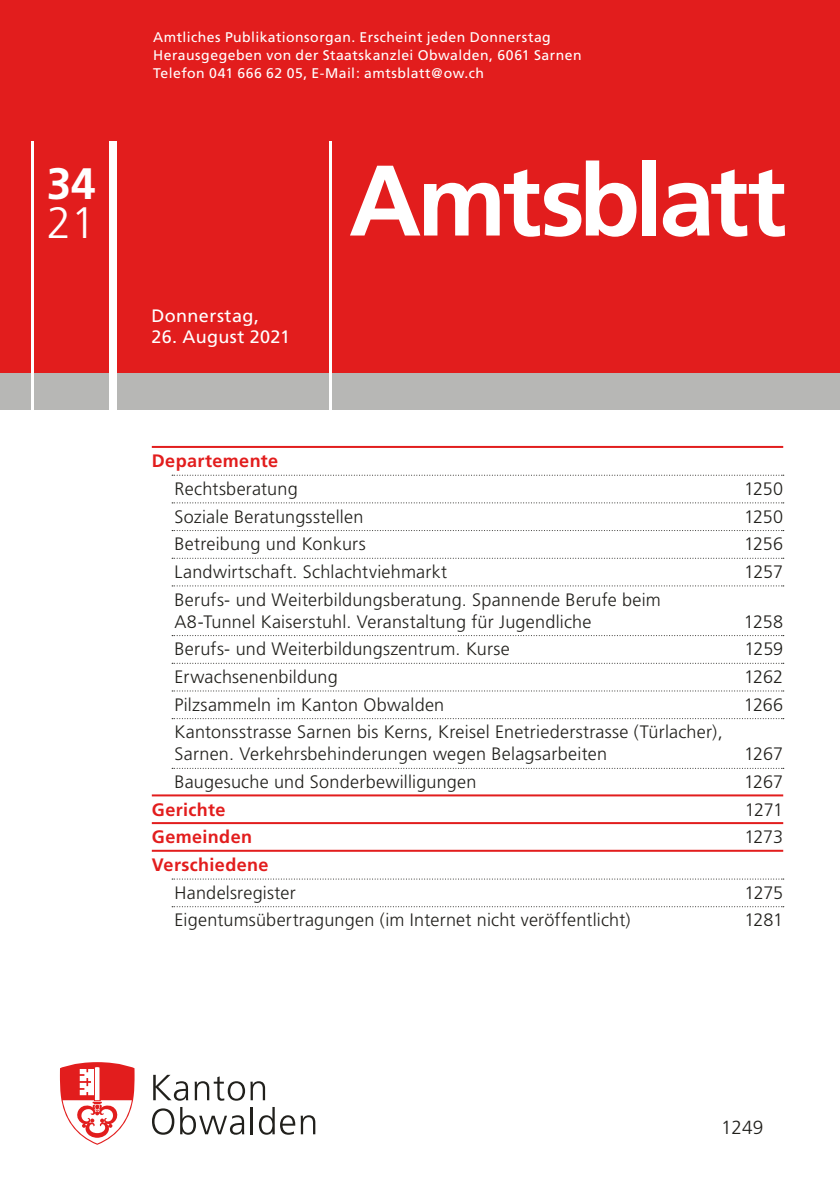
<style>
.page{position:relative;width:840px;height:1191px;background:#fff}
.page>*{position:absolute;margin:0;border:0;box-sizing:border-box;transform-origin:0 0}
.t1{font:700 100px "Frutiger";letter-spacing:-.04em;color:#fff}
.t2{font:700 44px "Frutiger";color:#fff}
.t3{font:300 44px "Frutiger";color:#fff}
.t4{font:300 19px "Frutiger";color:#21201c}
.t5{font:300 18px/22px "Frutiger";letter-spacing:.01em;color:#21201c}
.t6{font:700 18px "Frutiger";letter-spacing:.02em;color:#e21d1d}
.t7{font:18px "Frutiger";letter-spacing:.02em;color:#fff}
.t8{font:14px/18px "Frutiger";letter-spacing:.035em;color:#fff}
</style>
<div class="page">
<div style="left:0;top:372px;width:839px;height:37px;background:#b7b7b5"></div>
<div style="left:0;top:0;width:839px;height:372px;background:#e21d1d"></div>
<div style="left:109px;top:142px;width:7px;height:272px;background:#fff"></div>
<hr style="left:31px;top:142px;width:3px;height:272px;background:#fff">
<hr style="left:329px;top:142px;width:3px;height:272px;background:#fff">
<svg style="left:153px;top:1074px;width:35px;height:26px"></svg>
<svg style="left:194px;top:1076px;width:71px;height:24px"></svg>
<svg style="left:152px;top:1108px;width:22px;height:26px"></svg>
<svg style="left:180px;top:1107px;width:64px;height:27px"></svg>
<hr style="left:250px;top:1107px;width:3px;height:27px;background:#21201c">
<svg style="left:259px;top:1107px;width:15px;height:27px"></svg>
<svg style="left:280px;top:1115px;width:35px;height:19px"></svg>
<svg style="left:60px;top:1062px;width:74px;height:82px"></svg>
<hr style="left:152px;top:446px;width:630px;height:2px;background:#e21d1d">
<svg style="left:172px;top:475px;width:611px;height:1px"></svg>
<svg style="left:172px;top:502px;width:611px;height:1px"></svg>
<svg style="left:172px;top:530px;width:611px;height:1px"></svg>
<svg style="left:172px;top:558px;width:611px;height:1px"></svg>
<svg style="left:172px;top:585px;width:611px;height:1px"></svg>
<svg style="left:172px;top:635px;width:611px;height:1px"></svg>
<svg style="left:172px;top:663px;width:611px;height:1px"></svg>
<svg style="left:172px;top:690px;width:611px;height:1px"></svg>
<svg style="left:172px;top:718px;width:611px;height:1px"></svg>
<svg style="left:172px;top:768px;width:611px;height:1px"></svg>
<hr style="left:152px;top:794px;width:630px;height:2px;background:#e21d1d">
<hr style="left:152px;top:822px;width:630px;height:2px;background:#e21d1d">
<hr style="left:152px;top:849px;width:630px;height:2px;background:#e21d1d">
<svg style="left:172px;top:878px;width:611px;height:1px"></svg>
<svg style="left:172px;top:906px;width:611px;height:1px"></svg>
<h2 class="t2" style="left:47px;top:158px;width:50px">34</h2>
<h2 class="t3" style="left:47px;top:198px;width:50px">21</h2>
<p class="t8" style="left:153px;top:28px;width:429px">Amtliches Publikationsorgan. Erscheint jeden Donnerstag<br>Herausgegeben von der Staatskanzlei Obwalden, 6061 Sarnen<br>Telefon 041 666 62 05, E-Mail: amtsblatt@ow.ch</p>
<p class="t7" style="left:151px;top:305px;width:109px">Donnerstag,</p>
<p class="t7" style="left:151px;top:326px;width:140px">26. August 2021</p>
<h1 class="t1" style="left:349px;top:142px;width:438px">Amtsblatt</h1>
<p class="t6" style="left:152px;top:450px;width:128px">Departemente</p>
<p class="t5" style="left:174px;top:477px;width:125px">Rechtsberatung</p>
<p class="t5" style="left:743px;top:477px;width:41px">1250</p>
<p class="t5" style="left:174px;top:505px;width:190px">Soziale Beratungsstellen</p>
<p class="t5" style="left:743px;top:505px;width:41px">1250</p>
<p class="t5" style="left:174px;top:533px;width:192px">Betreibung und Konkurs</p>
<p class="t5" style="left:743px;top:533px;width:41px">1256</p>
<p class="t5" style="left:174px;top:560px;width:274px">Landwirtschaft. Schlachtviehmarkt</p>
<p class="t5" style="left:743px;top:560px;width:40px">1257</p>
<p class="t5" style="left:174px;top:588px;width:487px">Berufs- und Weiterbildungsberatung. Spannende Berufe beim<br>A8-Tunnel Kaiserstuhl. Veranstaltung für Jugendliche</p>
<p class="t5" style="left:743px;top:610px;width:41px">1258</p>
<p class="t5" style="left:174px;top:638px;width:337px">Berufs- und Weiterbildungszentrum. Kurse</p>
<p class="t5" style="left:744px;top:638px;width:40px">1259</p>
<p class="t5" style="left:174px;top:665px;width:165px">Erwachsenenbildung</p>
<p class="t5" style="left:743px;top:665px;width:40px">1262</p>
<p class="t5" style="left:174px;top:693px;width:271px">Pilzsammeln im Kanton Obwalden</p>
<p class="t5" style="left:743px;top:693px;width:41px">1266</p>
<p class="t5" style="left:174px;top:721px;width:549px">Kantonsstrasse Sarnen bis Kerns, Kreisel Enetriederstrasse (Türlacher),<br>Sarnen. Verkehrsbehinderungen wegen Belagsarbeiten</p>
<p class="t5" style="left:743px;top:743px;width:41px">1267</p>
<p class="t5" style="left:174px;top:770px;width:303px">Baugesuche und Sonderbewilligungen</p>
<p class="t5" style="left:743px;top:770px;width:41px">1267</p>
<p class="t6" style="left:152px;top:799px;width:75px">Gerichte</p>
<p class="t5" style="left:744px;top:798px;width:40px">1271</p>
<p class="t6" style="left:152px;top:826px;width:102px">Gemeinden</p>
<p class="t5" style="left:744px;top:826px;width:40px">1273</p>
<p class="t6" style="left:152px;top:854px;width:118px">Verschiedene</p>
<p class="t5" style="left:174px;top:881px;width:123px">Handelsregister</p>
<p class="t5" style="left:744px;top:881px;width:40px">1275</p>
<p class="t5" style="left:174px;top:909px;width:457px">Eigentumsübertragungen (im Internet nicht veröffentlicht)</p>
<p class="t5" style="left:744px;top:909px;width:40px">1281</p>
<p class="t4" style="left:720px;top:1116px;width:44px">1249</p>
</div>
